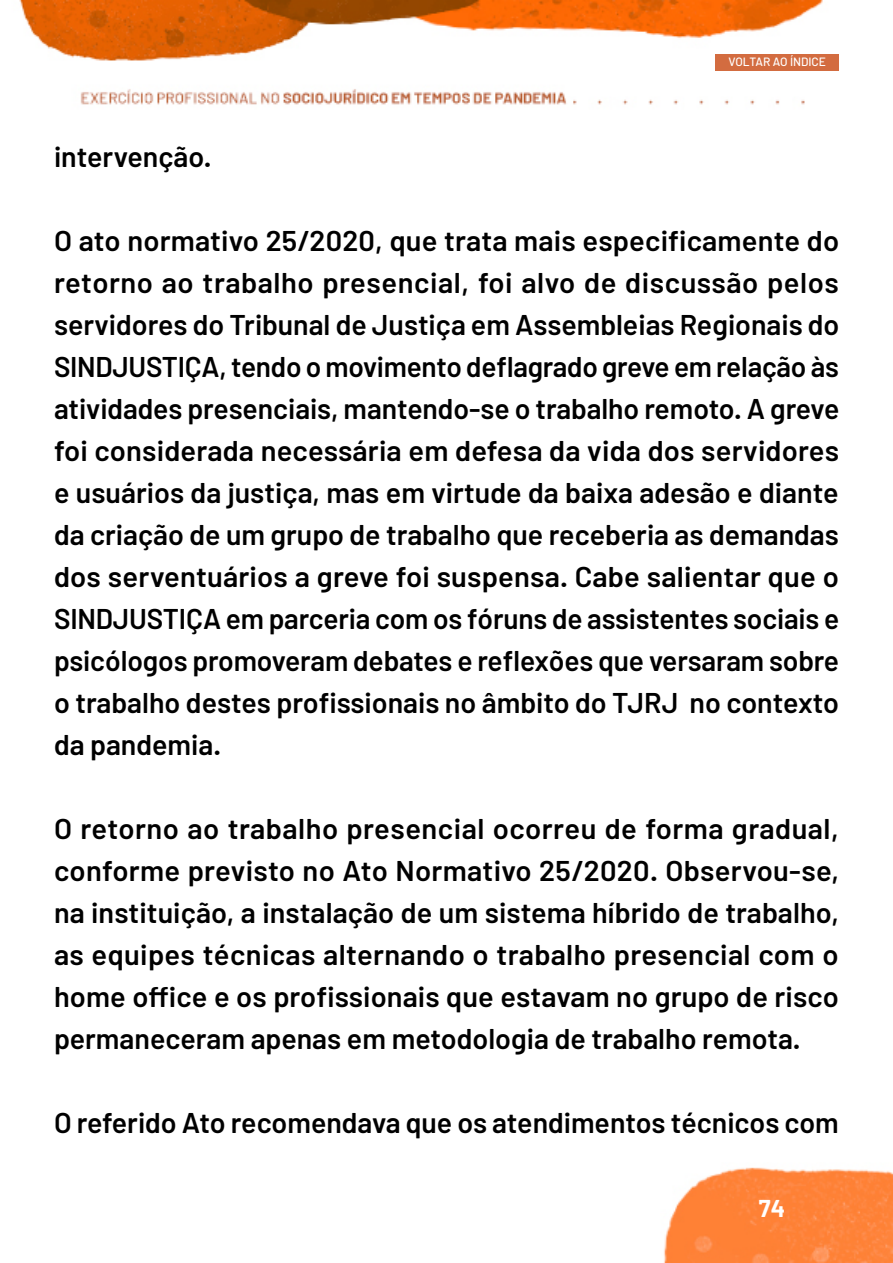
<style>
.page{position:relative;width:893px;height:1263px;background:#fff}
.page>*{position:absolute;margin:0;border:0;box-sizing:border-box;transform-origin:0 0}
.t1{font:600 28.5px/42px "Barlow";color:#000;text-align:justify}
.t2{font:700 23.85px "Barlow";color:#fff}
.t3{font:500 12px "Barlow";color:#fff}
</style>
<div class="page">
<img style="left:19px;top:0;width:804px;height:105px">
<img style="left:664px;top:1167px;width:229px;height:96px">
<div style="left:716px;top:54px;width:123px;height:17px;background:#d36c40"></div>
<p class="t1" style="left:54px;top:135px;width:159px">intervenção.</p>
<p class="t3" style="left:728px;top:54px;width:99px">VOLTAR AO ÍNDICE</p>
<p class="t1" style="left:54px;top:219px;width:787px">O ato normativo 25/2020, que trata mais especificamente do retorno ao trabalho presencial, foi alvo de discussão pelos servidores do Tribunal de Justiça em Assembleias Regionais do SINDJUSTIÇA, tendo o movimento deflagrado greve em relação às atividades presenciais, mantendo-se o trabalho remoto. A greve foi considerada necessária em defesa da vida dos servidores e usuários da justiça, mas em virtude da baixa adesão e diante da criação de um grupo de trabalho que receberia as demandas dos serventuários a greve foi suspensa. Cabe salientar que o SINDJUSTIÇA em parceria com os fóruns de assistentes sociais e psicólogos promoveram debates e reflexões que versaram sobre o trabalho destes profissionais no âmbito do TJRJ no contexto da pandemia.</p>
<p class="t1" style="left:54px;top:807px;width:787px">O retorno ao trabalho presencial ocorreu de forma gradual, conforme previsto no Ato Normativo 25/2020. Observou-se, na instituição, a instalação de um sistema híbrido de trabalho, as equipes técnicas alternando o trabalho presencial com o home office e os profissionais que estavam no grupo de risco permaneceram apenas em metodologia de trabalho remota.</p>
<p class="t1" style="left:54px;top:1101px;width:786px">O referido Ato recomendava que os atendimentos técnicos com</p>
<p class="t2" style="left:759px;top:1193px;width:28px">74</p>
</div>
